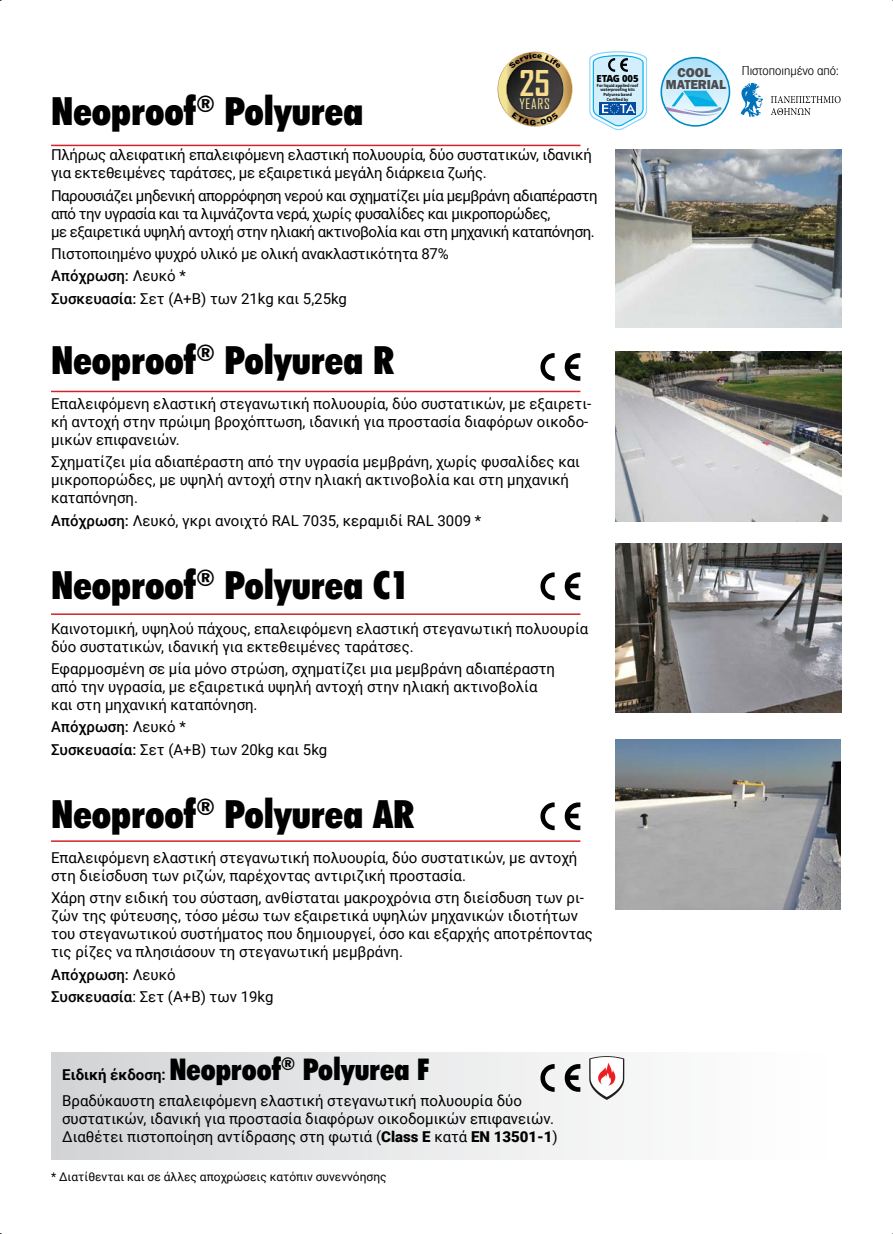
<style>
.page{position:relative;width:893px;height:1234px;background:#fff}
.page>*{position:absolute;margin:0;border:0;box-sizing:border-box;transform-origin:0 0}
.t1{font:900 condensed 39px "LS Futura BT Extra";color:#000}
.t2{font:700 34.05px "Agency FB";color:#f8dd8f}
.t3{font:900 condensed 30px "LS Futura BT Extra";color:#000}
.t4{font:15px/18px "Roboto";color:#000}
.t5{font:15px/18px "Roboto";letter-spacing:-.03em;color:#000}
.t6{font:13.8px "Agency FB";letter-spacing:.05em;color:#fff1a5}
.t7{font:800 13.35px/11.4px "Franklin Gothic";letter-spacing:-.01em;color:#4d4d4f;text-align:center}
.t8{font:300 12.75px "PF Paperback";color:#000}
.t9{font:12px "Roboto";color:#000}
.t10{font:800 9.75px "Open Sans";color:#000}
.t11{font:700 4.05px/4.7px "Adobe Gothic Std";color:#000;text-align:center}
.s1{font-weight:500}
.s2{font-family:"Roboto";font-weight:700;font-stretch:normal;font-size:15px}
.s3{font-weight:900}
</style>
<div class="page">
<div style="left:52px;top:1051px;width:789px;height:108px;background:linear-gradient(to right,#d4d5d7,#fff)"></div>
<svg style="left:540px;top:353px;width:40px;height:28px"></svg>
<svg style="left:540px;top:572px;width:40px;height:28px"></svg>
<svg style="left:540px;top:802px;width:40px;height:28px"></svg>
<svg style="left:540px;top:1063px;width:40px;height:28px"></svg>
<hr style="left:51px;top:390px;width:529px;height:2px;background:#d2232a">
<hr style="left:51px;top:145px;width:529px;height:1px;background:#d2232a">
<hr style="left:51px;top:613px;width:529px;height:1px;background:#d2232a">
<hr style="left:51px;top:840px;width:529px;height:1px;background:#d2232a">
<svg style="left:661px;top:58px;width:68px;height:68px;background:#c1e7f9"></svg>
<div style="left:660px;top:57px;width:70px;height:70px;border:2px solid #0089c0;border-radius:50%"></div>
<svg style="left:666px;top:91px;width:56px;height:25px"></svg>
<svg style="left:589px;top:51px;width:58px;height:79px"></svg>
<svg style="left:740px;top:82px;width:101px;height:35px"></svg>
<img style="left:616px;top:739px;width:225px;height:170px">
<img style="left:616px;top:351px;width:226px;height:170px">
<img style="left:616px;top:543px;width:226px;height:169px">
<img style="left:616px;top:149px;width:226px;height:178px">
<svg style="left:589px;top:1055px;width:35px;height:44px"></svg>
<svg style="left:497px;top:52px;width:76px;height:75px"></svg>
<h2 class="t2" style="left:519px;top:62px;width:32px">25</h2>
<p class="t10" style="left:596px;top:73px;width:44px">ETAG 005</p>
<p class="t11" style="left:597px;top:83px;width:43px">For liquid applied roof waterproofing kits<br>Polyurea based</p>
<h1 class="t1" style="left:51px;top:85px;width:314px">Neoproof<sup>®</sup> Polyurea</h1>
<p class="t4" style="left:51px;top:145px;width:542px">Πλήρως αλειφατική επαλειφόμενη ελαστική πολυουρία, δύο συστατικών, ιδανική για εκτεθειμένες ταράτσες, με εξαιρετικά μεγάλη διάρκεια ζωής.</p>
<p class="t5" style="left:51px;top:186px;width:548px">Παρουσιάζει μηδενική απορρόφηση νερού και σχηματίζει μία μεμβράνη αδιαπέραστη από την υγρασία και τα λιμνάζοντα νερά, χωρίς φυσαλίδες και μικροπορώδες,<br>με εξαιρετικά υψηλή αντοχή στην ηλιακή ακτινοβολία και στη μηχανική καταπόνηση.</p>
<p class="t4" style="left:51px;top:242px;width:399px;line-height:22.2px">Πιστοποιημένο ψυχρό υλικό με ολική ανακλαστικότητα 87%<br><span class="s1">Απόχρωση:</span> Λευκό *<br><span class="s1">Συσκευασία:</span> Σετ (Α+Β) των 21kg και 5,25kg</p>
<h1 class="t1" style="left:51px;top:333px;width:345px">Neoproof<sup>®</sup> Polyurea R</h1>
<p class="t4" style="left:51px;top:394px;width:542px">Επαλειφόμενη ελαστική στεγανωτική πολυουρία, δύο συστατικών, με εξαιρετι&shy;κή αντοχή στην πρώιμη βροχόπτωση, ιδανική για προστασία διαφόρων οικοδο&shy;μικών επιφανειών.</p>
<p class="t4" style="left:51px;top:452px;width:531px">Σχηματίζει μία αδιαπέραστη από την υγρασία μεμβράνη, χωρίς φυσαλίδες και μικροπορώδες, με υψηλή αντοχή στην ηλιακή ακτινοβολία και στη μηχανική καταπόνηση.</p>
<p class="t4" style="left:51px;top:510px;width:432px"><span class="s1">Απόχρωση:</span> Λευκό, γκρι ανοιχτό RAL 7035, κεραμιδί RAL 3009 *</p>
<h1 class="t1" style="left:51px;top:558px;width:360px">Neoproof<sup>®</sup> Polyurea C1</h1>
<p class="t4" style="left:51px;top:619px;width:539px">Καινοτομική, υψηλού πάχους, επαλειφόμενη ελαστική στεγανωτική πολυουρία δύο συστατικών, ιδανική για εκτεθειμένες ταράτσες.</p>
<p class="t4" style="left:51px;top:659px;width:505px">Εφαρμοσμένη σε μία μόνο στρώση, σχηματίζει μια μεμβράνη αδιαπέραστη από την υγρασία, με εξαιρετικά υψηλή αντοχή στην ηλιακή ακτινοβολία και στη μηχανική καταπόνηση.</p>
<p class="t4" style="left:51px;top:715px;width:278px;line-height:22.2px"><span class="s1">Απόχρωση:</span> Λευκό *<br><span class="s1">Συσκευασία:</span> Σετ (Α+Β) των 20kg και 5kg</p>
<h1 class="t1" style="left:51px;top:787px;width:365px">Neoproof<sup>®</sup> Polyurea AR</h1>
<p class="t4" style="left:51px;top:848px;width:528px">Επαλειφόμενη ελαστική στεγανωτική πολυουρία, δύο συστατικών, με αντοχή στη διείσδυση των ριζών, παρέχοντας αντιριζική προστασία.</p>
<p class="t4" style="left:51px;top:888px;width:543px">Χάρη στην ειδική του σύσταση, ανθίσταται μακροχρόνια στη διείσδυση των ρι&shy;ζών της φύτευσης, τόσο μέσω των εξαιρετικά υψηλών μηχανικών ιδιοτήτων του στεγανωτικού συστήματος που δημιουργεί, όσο και εξαρχής αποτρέποντας τις ρίζες να πλησιάσουν τη στεγανωτική μεμβράνη.</p>
<p class="t4" style="left:51px;top:962px;width:224px;line-height:22.2px"><span class="s1">Απόχρωση:</span> Λευκό<br><span class="s1">Συσκευασία</span>: Σετ (Α+Β) των 19kg</p>
<p class="t11" style="left:607px;top:97px;width:23px">Certified by</p>
<p class="t6" style="left:519px;top:95px;width:32px">YEARS</p>
<h3 class="t3" style="left:62px;top:1048px;width:369px"><span class="s2">Ειδική έκδοση:</span> Neoproof<sup>®</sup> Polyurea F</h3>
<p class="t4" style="left:62px;top:1091px;width:497px">Βραδύκαυστη επαλειφόμενη ελαστική στεγανωτική πολυουρία δύο συστατικών, ιδανική για προστασία διαφόρων οικοδομικών επιφανειών.<br>Διαθέτει πιστοποίηση αντίδρασης στη φωτιά (<span class="s3">Class E</span> κατά <span class="s3">ΕΝ 13501-1</span>)</p>
<p class="t9" style="left:51px;top:1168px;width:337px">* Διατίθενται και σε άλλες αποχρώσεις κατόπιν συνεννόησης</p>
<p class="t7" style="left:666px;top:67px;width:62px">COOL<br>MATERIAL</p>
<p class="t8" style="left:742px;top:63px;width:99px">Πιστοποιηµένο από:</p>
</div>
